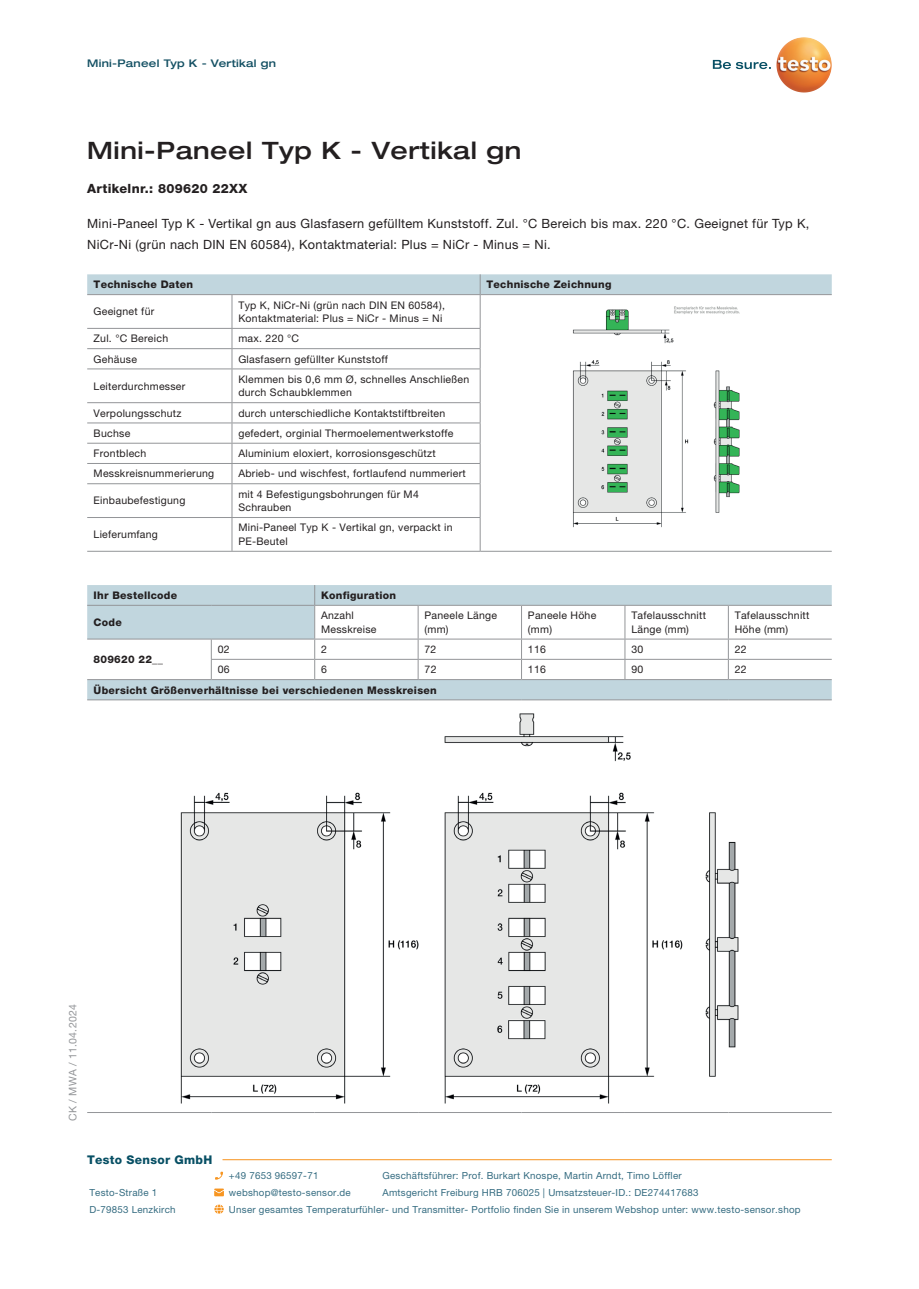
<style>
.page{position:relative;width:919px;height:1289px;background:#fff}
.page>*{position:absolute;margin:0;border:0;box-sizing:border-box;transform-origin:0 0}
.t1{font:500 expanded 24px "Helvetica Neue LTW1 G";letter-spacing:.025em;color:#231f20}
.t2{font:12.75px/21px "Helvetica Neue LTW1 G";letter-spacing:.025em;color:#231f20}
.t3{font:800 12.75px "Helvetica Neue LTW1 G";letter-spacing:.025em;color:#231f20}
.t4{font:800 12px "Helvetica Neue LTW1 G";letter-spacing:.025em;color:#074f64}
.t5{font:10.5px/13.5px "Helvetica Neue LTW1 G";letter-spacing:.025em;color:#231f20}
.t6{font:800 10.5px "Helvetica Neue LTW1 G";letter-spacing:.025em;color:#231f20}
.t7{font:500 expanded 10.5px "Helvetica Neue LT Com";letter-spacing:.025em;color:#155164}
.t8{font:10.5px "Helvetica Neue LTW1 G";letter-spacing:.025em;color:#939598}
.t9{font:9.75px "Helvetica Neue LTW1 G";letter-spacing:.025em;color:#356c81}
</style>
<div class="page">
<svg style="left:790px;top:37px;width:13px;height:4px"></svg>
<svg style="left:712px;top:60px;width:58px;height:9px"></svg>
<svg style="left:87px;top:295px;width:744px;height:256px"></svg>
<svg style="left:87px;top:329px;width:393px;height:222px"></svg>
<div style="left:87px;top:274px;width:744px;height:20px;background:#c1d6de"></div>
<hr style="left:87px;top:294px;width:145px;height:1px;background:#939598">
<hr style="left:232px;top:294px;width:248px;height:1px;background:#939598">
<hr style="left:231px;top:295px;width:1px;height:33px;background:#939598">
<hr style="left:480px;top:294px;width:351px;height:1px;background:#939598">
<hr style="left:480px;top:295px;width:1px;height:33px;background:#939598">
<hr style="left:87px;top:328px;width:145px;height:1px;background:#939598">
<hr style="left:232px;top:328px;width:248px;height:1px;background:#939598">
<hr style="left:87px;top:348px;width:145px;height:1px;background:#939598">
<hr style="left:232px;top:348px;width:248px;height:1px;background:#939598">
<svg style="left:231px;top:329px;width:1px;height:39px"></svg>
<svg style="left:480px;top:329px;width:1px;height:39px"></svg>
<hr style="left:87px;top:368px;width:145px;height:1px;background:#939598">
<hr style="left:232px;top:368px;width:248px;height:1px;background:#939598">
<hr style="left:231px;top:369px;width:1px;height:33px;background:#939598">
<hr style="left:480px;top:369px;width:1px;height:33px;background:#939598">
<hr style="left:87px;top:402px;width:145px;height:1px;background:#939598">
<hr style="left:232px;top:402px;width:248px;height:1px;background:#939598">
<hr style="left:87px;top:422px;width:145px;height:1px;background:#939598">
<hr style="left:232px;top:422px;width:248px;height:1px;background:#939598">
<hr style="left:87px;top:443px;width:145px;height:1px;background:#939598">
<hr style="left:232px;top:443px;width:248px;height:1px;background:#939598">
<hr style="left:87px;top:463px;width:145px;height:1px;background:#939598">
<hr style="left:232px;top:463px;width:248px;height:1px;background:#939598">
<svg style="left:231px;top:403px;width:1px;height:80px"></svg>
<svg style="left:480px;top:403px;width:1px;height:80px"></svg>
<hr style="left:87px;top:483px;width:145px;height:1px;background:#939598">
<hr style="left:232px;top:483px;width:248px;height:1px;background:#939598">
<hr style="left:231px;top:484px;width:1px;height:33px;background:#939598">
<hr style="left:480px;top:484px;width:1px;height:33px;background:#939598">
<hr style="left:87px;top:517px;width:145px;height:1px;background:#939598">
<hr style="left:232px;top:517px;width:248px;height:1px;background:#939598">
<hr style="left:231px;top:518px;width:1px;height:33px;background:#939598">
<hr style="left:480px;top:518px;width:1px;height:33px;background:#939598">
<hr style="left:87px;top:551px;width:145px;height:1px;background:#939598">
<hr style="left:232px;top:551px;width:248px;height:1px;background:#939598">
<hr style="left:480px;top:551px;width:351px;height:1px;background:#939598">
<img style="left:569px;top:303px;width:173px;height:226px">
<div style="left:87px;top:680px;width:744px;height:19px;background:#c1d6de"></div>
<svg style="left:87px;top:585px;width:744px;height:94px"></svg>
<hr style="left:314px;top:605px;width:1px;height:33px;background:#939598">
<hr style="left:87px;top:638px;width:124px;height:1px;background:#939598">
<hr style="left:211px;top:638px;width:104px;height:1px;background:#939598">
<hr style="left:87px;top:679px;width:124px;height:1px;background:#939598">
<hr style="left:211px;top:679px;width:104px;height:1px;background:#939598">
<hr style="left:315px;top:679px;width:103px;height:1px;background:#939598">
<hr style="left:418px;top:679px;width:103px;height:1px;background:#939598">
<hr style="left:521px;top:679px;width:104px;height:1px;background:#939598">
<hr style="left:625px;top:679px;width:103px;height:1px;background:#939598">
<hr style="left:728px;top:679px;width:103px;height:1px;background:#939598">
<hr style="left:87px;top:1112px;width:124px;height:1px;background:#939598">
<hr style="left:211px;top:1112px;width:104px;height:1px;background:#939598">
<hr style="left:315px;top:1112px;width:103px;height:1px;background:#939598">
<hr style="left:418px;top:1112px;width:103px;height:1px;background:#939598">
<hr style="left:521px;top:1112px;width:104px;height:1px;background:#939598">
<hr style="left:625px;top:1112px;width:103px;height:1px;background:#939598">
<hr style="left:728px;top:1112px;width:103px;height:1px;background:#939598">
<hr style="left:87px;top:699px;width:124px;height:1px;background:#939598">
<hr style="left:211px;top:699px;width:104px;height:1px;background:#939598">
<hr style="left:315px;top:699px;width:103px;height:1px;background:#939598">
<hr style="left:418px;top:699px;width:103px;height:1px;background:#939598">
<hr style="left:521px;top:699px;width:104px;height:1px;background:#939598">
<hr style="left:625px;top:699px;width:103px;height:1px;background:#939598">
<hr style="left:728px;top:699px;width:103px;height:1px;background:#939598">
<img style="left:180px;top:713px;width:559px;height:391px">
<svg style="left:215px;top:1171px;width:8px;height:8px"></svg>
<svg style="left:214px;top:1188px;width:10px;height:8px"></svg>
<svg style="left:214px;top:1204px;width:10px;height:9px"></svg>
<hr style="left:222px;top:1159px;width:609px;height:1px;background:#f7931d">
<p class="t7" style="left:87px;top:57px;width:190px">Mini-Paneel Typ K - Vertikal gn</p>
<h1 class="t1" style="left:87px;top:135px;width:435px">Mini-Paneel Typ K - Vertikal gn</h1>
<p class="t3" style="left:87px;top:181px;width:162px">Artikelnr.: 809620 22XX</p>
<p class="t2" style="left:87px;top:213px;width:723px">Mini-Paneel Typ K - Vertikal gn aus Glasfasern gefülltem Kunststoff. Zul. °C Bereich bis max. 220 °C. Geeignet für Typ K,<br>NiCr-Ni (grün nach DIN EN 60584), Kontaktmaterial: Plus = NiCr - Minus = Ni.</p>
<p class="t6" style="left:94px;top:278px;width:101px">Technische Daten</p>
<p class="t6" style="left:486px;top:278px;width:126px">Technische Zeichnung</p>
<p class="t5" style="left:94px;top:305px;width:62px">Geeignet für</p>
<p class="t5" style="left:238px;top:298px;width:208px">Typ K, NiCr-Ni (grün nach DIN EN 60584),<br>Kontaktmaterial: Plus = NiCr - Minus = Ni</p>
<p class="t5" style="left:94px;top:332px;width:76px">Zul. °C Bereich</p>
<p class="t5" style="left:238px;top:332px;width:62px">max. 220 °C</p>
<p class="t5" style="left:94px;top:352px;width:45px">Gehäuse</p>
<p class="t5" style="left:238px;top:352px;width:151px">Glasfasern gefüllter Kunststoff</p>
<p class="t5" style="left:94px;top:379px;width:93px">Leiterdurchmesser</p>
<p class="t5" style="left:238px;top:372px;width:232px">Klemmen bis 0,6 mm Ø, schnelles Anschließen durch Schaubklemmen</p>
<p class="t5" style="left:94px;top:406px;width:89px">Verpolungsschutz</p>
<p class="t5" style="left:238px;top:406px;width:208px">durch unterschiedliche Kontaktstiftbreiten</p>
<p class="t5" style="left:94px;top:426px;width:38px">Buchse</p>
<p class="t5" style="left:238px;top:426px;width:216px">gefedert, orginial Thermoelementwerkstoffe</p>
<p class="t5" style="left:94px;top:446px;width:54px">Frontblech</p>
<p class="t5" style="left:238px;top:446px;width:199px">Aluminium eloxiert, korrosionsgeschützt</p>
<p class="t5" style="left:94px;top:467px;width:122px">Messkreisnummerierung</p>
<p class="t5" style="left:238px;top:467px;width:229px">Abrieb- und wischfest, fortlaufend nummeriert</p>
<p class="t5" style="left:94px;top:494px;width:93px">Einbaubefestigung</p>
<p class="t5" style="left:238px;top:487px;width:182px">mit 4 Befestigungsbohrungen für M4<br>Schrauben</p>
<p class="t5" style="left:94px;top:527px;width:66px">Lieferumfang</p>
<p class="t5" style="left:238px;top:521px;width:216px">Mini-Paneel Typ K - Vertikal gn, verpackt in<br>PE-Beutel</p>
<p class="t6" style="left:94px;top:589px;width:85px">Ihr Bestellcode</p>
<p class="t6" style="left:321px;top:589px;width:76px">Konfiguration</p>
<p class="t6" style="left:94px;top:616px;width:30px">Code</p>
<p class="t5" style="left:321px;top:608px;width:57px">Anzahl<br>Messkreise</p>
<p class="t5" style="left:424px;top:608px;width:74px">Paneele Länge (mm)</p>
<p class="t5" style="left:528px;top:608px;width:70px">Paneele Höhe (mm)</p>
<p class="t5" style="left:631px;top:608px;width:76px">Tafelausschnitt<br>Länge (mm)</p>
<p class="t5" style="left:734px;top:608px;width:76px">Tafelausschnitt<br>Höhe (mm)</p>
<p class="t6" style="left:94px;top:653px;width:71px">809620 22__</p>
<p class="t5" style="left:218px;top:642px;width:13px">02</p>
<p class="t5" style="left:321px;top:642px;width:7px">2</p>
<p class="t5" style="left:424px;top:642px;width:13px">72</p>
<p class="t5" style="left:528px;top:642px;width:20px">116</p>
<p class="t5" style="left:631px;top:642px;width:13px">30</p>
<p class="t5" style="left:734px;top:642px;width:13px">22</p>
<p class="t5" style="left:218px;top:662px;width:13px">06</p>
<p class="t5" style="left:321px;top:662px;width:7px">6</p>
<p class="t5" style="left:424px;top:662px;width:13px">72</p>
<p class="t5" style="left:528px;top:662px;width:20px">116</p>
<p class="t5" style="left:631px;top:662px;width:13px">90</p>
<p class="t5" style="left:734px;top:662px;width:13px">22</p>
<p class="t6" style="left:94px;top:683px;width:344px">Übersicht Größenverhältnisse bei verschiedenen Messkreisen</p>
<p class="t8" style="left:66px;top:1120px;width:118px;rotate:-90deg">CK / MWA / 11.04.2024</p>
<p class="t4" style="left:87px;top:1152px;width:127px">Testo Sensor GmbH</p>
<p class="t9" style="left:229px;top:1169px;width:91px">+49 7653 96597-71</p>
<p class="t9" style="left:382px;top:1169px;width:301px">Geschäftsführer: Prof. Burkart Knospe, Martin Arndt, Timo Löffler</p>
<p class="t9" style="left:89px;top:1186px;width:69px">Testo-Straße 1</p>
<p class="t9" style="left:229px;top:1186px;width:123px">webshop@testo-sensor.de</p>
<p class="t9" style="left:382px;top:1186px;width:317px">Amtsgericht Freiburg HRB 706025 | Umsatzsteuer-ID.: DE274417683</p>
<p class="t9" style="left:89px;top:1203px;width:88px">D-79853 Lenzkirch</p>
<p class="t9" style="left:229px;top:1203px;width:573px">Unser gesamtes Temperaturfühler- und Transmitter- Portfolio finden Sie in unserem Webshop unter: www.testo-sensor.shop</p>
</div>
